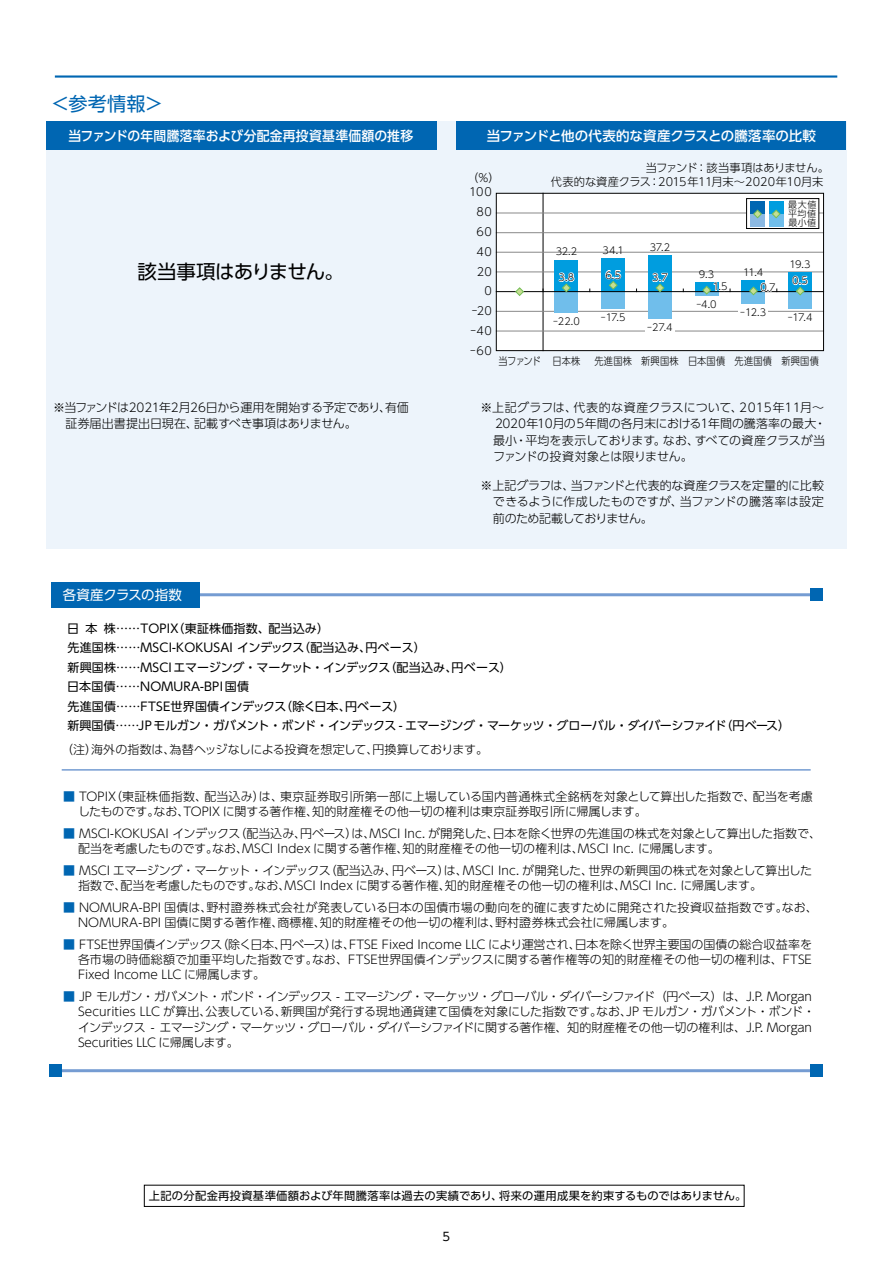
<style>
.page{position:relative;width:893px;height:1263px;background:#fff}
.page>*{position:absolute;margin:0;border:0;box-sizing:border-box;transform-origin:0 0}
.t1{font:19.5px "UD Shin Go Pro";letter-spacing:-.04em;color:#000}
.t2{font:19.2px "UD Shin Go Pro";color:#0066b2}
.t3{font:500 13.5px "UD Shin Go Pro";letter-spacing:.005em;color:#fff;scale:.95 1}
.t4{font:500 13.5px "UD Shin Go Pro";letter-spacing:.005em;color:#fff}
.t5{font:13.5px "UD Shin Go Pro";letter-spacing:-.01em;color:#fff}
.t6{font:300 12px/16.5px "UD Shin Go Pro";letter-spacing:-.01em;color:#000}
.t7{font:300 12px/15.5px "UD Shin Go Pro";letter-spacing:-.03em;color:#000}
.t8{font:12px/19.5px "UD Shin Go Pro";color:#000}
.t9{font:300 12px/15.5px "UD Shin Go Pro";letter-spacing:.01em;color:#000}
.t10{font:11.7px "UD Shin Go Pro";color:#000}
.t11{font:11.25px "UD Shin Go Pro";letter-spacing:.02em;color:#000}
.t12{font:300 11.25px/13.5px "UD Shin Go Pro";letter-spacing:-.01em;color:#000}
.t13{font:300 11.25px/19.8px "UD Shin Go Pro";letter-spacing:.055em;color:#000;text-align:right}
.t14{font:300 10.5px "UD Shin Go Pro";letter-spacing:.02em;color:#000;scale:.88 1}
.t15{font:300 10.5px "UD Shin Go Pro";letter-spacing:-.065em;color:#000;scale:.88 1}
.t16{font:300 9.75px "UD Shin Go Pro";letter-spacing:-.055em;color:#000}
.t17{font:300 9px/9px "UD Shin Go Pro";letter-spacing:.05em;color:#000;text-align:justify}
.s1{color:#0066b2}
</style>
<div class="page">
<div style="left:46px;top:121px;width:800px;height:428px;background:#edf4fb"></div>
<div style="left:144px;top:1185px;width:600px;height:22px;border:1px solid #000"></div>
<div style="left:496px;top:193px;width:327px;height:158px;background:#fff"></div>
<hr style="left:55px;top:75px;width:782px;height:3px;background:#0066b2">
<hr style="left:56px;top:593px;width:761px;height:3px;background:#759cd2">
<hr style="left:62px;top:769px;width:749px;height:2px;background:#759cd2">
<hr style="left:56px;top:1069px;width:761px;height:3px;background:#759cd2">
<div style="left:51px;top:582px;width:148px;height:26px;background:#0066b2"></div>
<div style="left:46px;top:121px;width:390px;height:29px;background:#0066b2"></div>
<div style="left:456px;top:121px;width:390px;height:29px;background:#0066b2"></div>
<div style="left:810px;top:588px;width:13px;height:13px;background:#0066b2"></div>
<div style="left:49px;top:1064px;width:13px;height:13px;background:#0066b2"></div>
<div style="left:810px;top:1064px;width:13px;height:13px;background:#0066b2"></div>
<hr style="left:543px;top:193px;width:1px;height:158px;background:#000">
<hr style="left:496px;top:213px;width:327px;height:1px;background:#898989">
<hr style="left:496px;top:232px;width:327px;height:1px;background:#898989">
<hr style="left:496px;top:252px;width:327px;height:1px;background:#898989">
<hr style="left:496px;top:272px;width:327px;height:1px;background:#898989">
<hr style="left:496px;top:311px;width:327px;height:1px;background:#898989">
<hr style="left:496px;top:331px;width:327px;height:1px;background:#898989">
<div style="left:747px;top:199px;width:72px;height:29px;background:#fff"></div>
<div style="left:746px;top:198px;width:73px;height:31px;border:1px solid #000"></div>
<div style="left:769px;top:201px;width:14px;height:13px;background:#009ddf"></div>
<div style="left:750px;top:201px;width:15px;height:13px;background:#0066b2"></div>
<div style="left:769px;top:214px;width:14px;height:13px;background:#70beeb"></div>
<div style="left:750px;top:214px;width:15px;height:13px;background:#8bb9e3"></div>
<svg style="left:753px;top:209px;width:9px;height:10px"></svg>
<svg style="left:772px;top:209px;width:9px;height:10px"></svg>
<div style="left:788px;top:292px;width:24px;height:17px;background:#70beeb"></div>
<div style="left:742px;top:292px;width:23px;height:12px;background:#70beeb"></div>
<hr style="left:695px;top:292px;width:23px;height:3px;background:#70beeb">
<div style="left:648px;top:292px;width:24px;height:27px;background:#70beeb"></div>
<div style="left:601px;top:292px;width:24px;height:17px;background:#70beeb"></div>
<div style="left:555px;top:292px;width:23px;height:21px;background:#70beeb"></div>
<div style="left:788px;top:273px;width:24px;height:19px;background:#009ddf"></div>
<div style="left:742px;top:280px;width:23px;height:12px;background:#009ddf"></div>
<div style="left:695px;top:282px;width:23px;height:10px;background:#009ddf"></div>
<div style="left:648px;top:255px;width:24px;height:37px;background:#009ddf"></div>
<div style="left:601px;top:258px;width:24px;height:34px;background:#009ddf"></div>
<div style="left:555px;top:260px;width:23px;height:32px;background:#009ddf"></div>
<div style="left:496px;top:193px;width:328px;height:158px;border:1px solid #000"></div>
<hr style="left:496px;top:291px;width:327px;height:1px;background:#000">
<svg style="left:515px;top:287px;width:9px;height:9px"></svg>
<div style="left:739px;top:305px;width:29px;height:13px;background:#fff"></div>
<div style="left:645px;top:321px;width:30px;height:12px;background:#fff"></div>
<svg style="left:557px;top:272px;width:18px;height:21px"></svg>
<svg style="left:605px;top:270px;width:17px;height:20px"></svg>
<svg style="left:651px;top:272px;width:18px;height:21px"></svg>
<svg style="left:702px;top:282px;width:29px;height:13px"></svg>
<svg style="left:749px;top:282px;width:28px;height:14px"></svg>
<svg style="left:791px;top:275px;width:18px;height:21px"></svg>
<h2 class="t2" style="left:50px;top:88px;width:115px">＜参考情報＞</h2>
<p class="t3" style="left:68px;top:125px;width:364px">当ファンドの年間騰落率および分配金再投資基準価額の推移</p>
<p class="t4" style="left:487px;top:125px;width:331px">当ファンドと他の代表的な資産クラスとの騰落率の比較</p>
<h1 class="t1" style="left:138px;top:256px;width:208px">該当事項はありません。</h1>
<p class="t6" style="left:66px;top:398px;width:345px;text-indent:-13px">※当ファンドは2021年2月26日から運用を開始する予定であり、有価証券届出書提出日現在、記載すべき事項はありません。</p>
<p class="t5" style="left:63px;top:584px;width:121px">各資産クラスの指数</p>
<p class="t12" style="left:551px;top:161px;width:280px;text-indent:95px">当ファンド：該当事項はありません。代表的な資産クラス：2015年11月末～2020年10月末</p>
<p class="t17" style="left:788px;top:200px;width:30px">最大値平均値最小値</p>
<p class="t12" style="left:467px;top:171px;width:34px">（％）</p>
<p class="t13" style="left:469px;top:182px;width:24px">100<br>80<br>60<br>40<br>20<br>0 -20 -40 -60</p>
<p class="t16" style="left:556px;top:244px;width:23px">32.2</p>
<p class="t16" style="left:603px;top:242px;width:23px">34.1</p>
<p class="t16" style="left:650px;top:239px;width:22px">37.2</p>
<p class="t16" style="left:789px;top:257px;width:23px">19.3</p>
<p class="t16" style="left:699px;top:266px;width:17px">9.3</p>
<p class="t16" style="left:743px;top:265px;width:22px">11.4</p>
<p class="t16" style="left:559px;top:269px;width:17px">3.8</p>
<p class="t16" style="left:605px;top:267px;width:17px">6.5</p>
<p class="t16" style="left:652px;top:270px;width:17px">3.7</p>
<p class="t16" style="left:792px;top:273px;width:17px">0.5</p>
<p class="t16" style="left:713px;top:279px;width:17px">1.5</p>
<p class="t16" style="left:760px;top:279px;width:17px">0.7</p>
<p class="t16" style="left:696px;top:296px;width:22px">-4.0</p>
<p class="t16" style="left:740px;top:304px;width:28px">-12.3</p>
<p class="t16" style="left:788px;top:309px;width:26px">-17.4</p>
<p class="t16" style="left:601px;top:309px;width:26px">-17.5</p>
<p class="t16" style="left:553px;top:314px;width:28px">-22.0</p>
<p class="t16" style="left:647px;top:319px;width:27px">-27.4</p>
<p class="t15" style="left:498px;top:352px;width:95px">当ファンド 日本株</p>
<p class="t14" style="left:594px;top:352px;width:257px">先進国株 新興国株 日本国債 先進国債 新興国債</p>
<p class="t6" style="left:493px;top:398px;width:335px;text-indent:-13px">※上記グラフは、代表的な資産クラスについて、２０１５年１１月～<br>２０２０年１０月の５年間の各月末における１年間の騰落率の最大・最小・平均を表示しております。なお、すべての資産クラスが当ファンドの投資対象とは限りません。</p>
<p class="t6" style="left:493px;top:476px;width:333px;text-align:justify;text-indent:-13px">※上記グラフは、当ファンドと代表的な資産クラスを定量的に比較できるように作成したものですが、当ファンドの騰落率は設定前のため記載しておりません。</p>
<p class="t8" style="left:67px;top:618px;width:724px">日本株……TOPIX（東証株価指数、配当込み）<br>先進国株……MSCI-KOKUSAI インデックス（配当込み、円ベース）<br>新興国株……MSCIエマージング・マーケット・インデックス（配当込み、円ベース）<br>日本国債……NOMURA-BPI国債<br>先進国債……FTSE世界国債インデックス（除く日本、円ベース）<br>新興国債……JP モルガン・ガバメント・ボンド・インデックス - エマージング・マーケッツ・グローバル・ダイバーシファイド（円ベース）</p>
<p class="t6" style="left:61px;top:741px;width:429px">（注）海外の指数は、為替ヘッジなしによる投資を想定して、円換算しております。</p>
<p class="t6" style="left:78px;top:788px;width:736px;line-height:15.5px;text-indent:-15px"><span class="s1">■</span> TOPIX（東証株価指数、配当込み）は、東京証券取引所第一部に上場している国内普通株式全銘柄を対象として算出した指数で、配当を考慮したものです。なお、TOPIX に関する著作権、知的財産権その他一切の権利は東京証券取引所に帰属します。</p>
<p class="t6" style="left:78px;top:825px;width:745px;line-height:15.5px;text-indent:-15px"><span class="s1">■</span> MSCI-KOKUSAI インデックス（配当込み、円ベース）は、MSCI Inc. が開発した、日本を除く世界の先進国の株式を対象として算出した指数で、配当を考慮したものです。なお、MSCI Index に関する著作権、知的財産権その他一切の権利は、MSCI Inc. に帰属します。</p>
<p class="t6" style="left:78px;top:862px;width:735px;line-height:15.5px;text-indent:-15px"><span class="s1">■</span> MSCI エマージング・マーケット・インデックス（配当込み、円ベース）は、MSCI Inc. が開発した、世界の新興国の株式を対象として算出した指数で、配当を考慮したものです。なお、MSCI Index に関する著作権、知的財産権その他一切の権利は、MSCI Inc. に帰属します。</p>
<p class="t9" style="left:78px;top:899px;width:741px;text-indent:-15px"><span class="s1">■</span> NOMURA-BPI 国債は、野村證券株式会社が発表している日本の国債市場の動向を的確に表すために開発された投資収益指数です。なお、<br>NOMURA-BPI 国債に関する著作権、商標権、知的財産権その他一切の権利は、野村證券株式会社に帰属します。</p>
<p class="t6" style="left:78px;top:936px;width:736px;line-height:15.5px;text-align:justify;text-indent:-15px"><span class="s1">■</span> FTSE世界国債インデックス（除く日本、円ベース）は、FTSE Fixed Income LLC により運営され、日本を除く世界主要国の国債の総合収益率を各市場の時価総額で加重平均した指数です。なお、FTSE世界国債インデックスに関する著作権等の知的財産権その他一切の権利は、FTSE Fixed Income LLC に帰属します。</p>
<p class="t7" style="left:78px;top:988px;width:739px;text-indent:-15px"><span class="s1">■</span> JP モルガン・ガバメント・ボンド・インデックス - エマージング・マーケッツ・グローバル・ダイバーシファイド（円ベース）は、J.P. Morgan Securities LLC が算出、公表している、新興国が発行する現地通貨建て国債を対象にした指数です。なお、JP モルガン・ガバメント・ボンド・インデックス - エマージング・マーケッツ・グローバル・ダイバーシファイドに関する著作権、知的財産権その他一切の権利は、J.P. Morgan Securities LLC に帰属します。</p>
<p class="t11" style="left:149px;top:1187px;width:599px">上記の分配金再投資基準価額および年間騰落率は過去の実績であり、将来の運用成果を約束するものではありません。</p>
<p class="t10" style="left:443px;top:1227px;width:9px">5</p>
</div>
